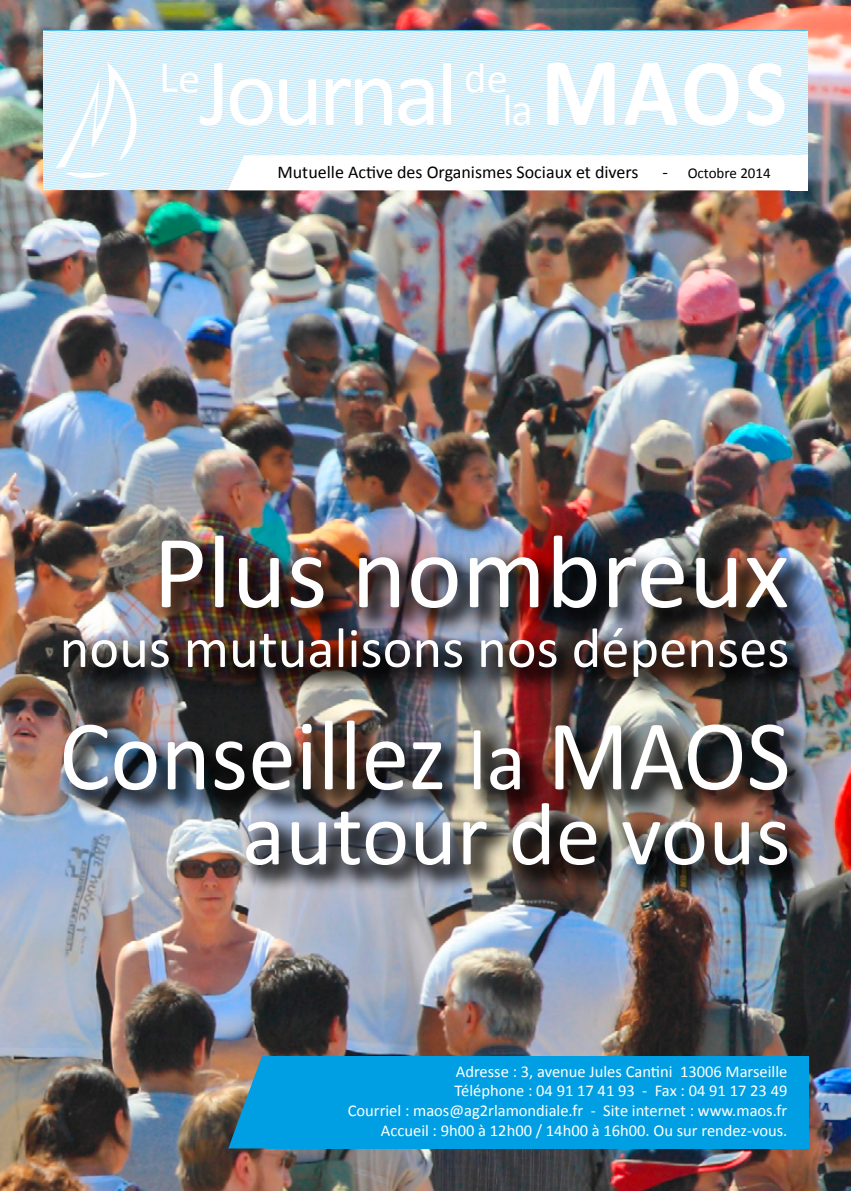
<style>
.page{position:relative;width:851px;height:1191px;background:#fff}
.page>*{position:absolute;margin:0;border:0;box-sizing:border-box;transform-origin:0 0}
.t1{font:97.5px "Calibri";letter-spacing:-.05em;color:#fff}
.t2{font:45px "Calibri";color:#fff}
.t3{font:18px "Calibri";color:#000}
.t4{font:16.5px/19.8px "Calibri";color:#fff;text-align:right}
.t5{font:15px "Calibri";letter-spacing:-.005em;color:#000}
.s1{font-weight:700;font-size:97.65px}
.s2{font-weight:700;font-size:96px}
.s3{font-size:40.5px}
.s4{font-size:90.75px}
.s5{font-size:18px}
</style>
<div class="page">
<img style="left:0;top:0;width:850px;height:1191px">
<div style="left:267px;top:1056px;width:541px;height:92px;background:#009fe3"></div>
<svg style="left:228px;top:1056px;width:39px;height:92px;background:#4a90a8"></svg>
<div style="left:56px;top:528px;width:760px;height:365px;background:#000;opacity:.75"></div>
<img style="left:162px;top:535px;width:625px;height:73px">
<img style="left:64px;top:628px;width:723px;height:49px">
<img style="left:64px;top:720px;width:723px;height:70px">
<img style="left:246px;top:803px;width:541px;height:62px">
<img style="left:0;top:15px;width:43px;height:240px">
<img style="left:808px;top:0;width:42px;height:228px">
<svg style="left:0;top:30px;width:850px;height:160px"></svg>
<h2 class="t2" style="left:502px;top:81px;width:286px">la<span class="s1">MA</span> <span class="s2">O S</span></h2>
<h2 class="t2" style="left:159px;top:48px;width:43px">L<span class="s3">e</span></h2>
<h1 class="t1" style="left:199px;top:31px;width:310px">Journa<span class="s4">l</span> <sup>d</sup><sup>e</sup></h1>
<p class="t3" style="left:277px;top:161px;width:362px">Mutuelle Active des Organismes Sociaux et divers</p>
<p class="t5" style="left:662px;top:164px;width:110px"><span class="s5">-</span> Octobre 2014</p>
<p class="t4" style="left:348px;top:1061px;width:441px">Adresse : 3, avenue Jules Cantini 13006 Marseille<br>Téléphone : 04 91 17 41 93 - Fax : 04 91 17 23 49<br>Courriel : maos@ag2rlamondiale.fr - Site internet : www.maos.fr Accueil : 9h00 à 12h00 / 14h00 à 16h00. Ou sur rendez-vous.</p>
</div>
